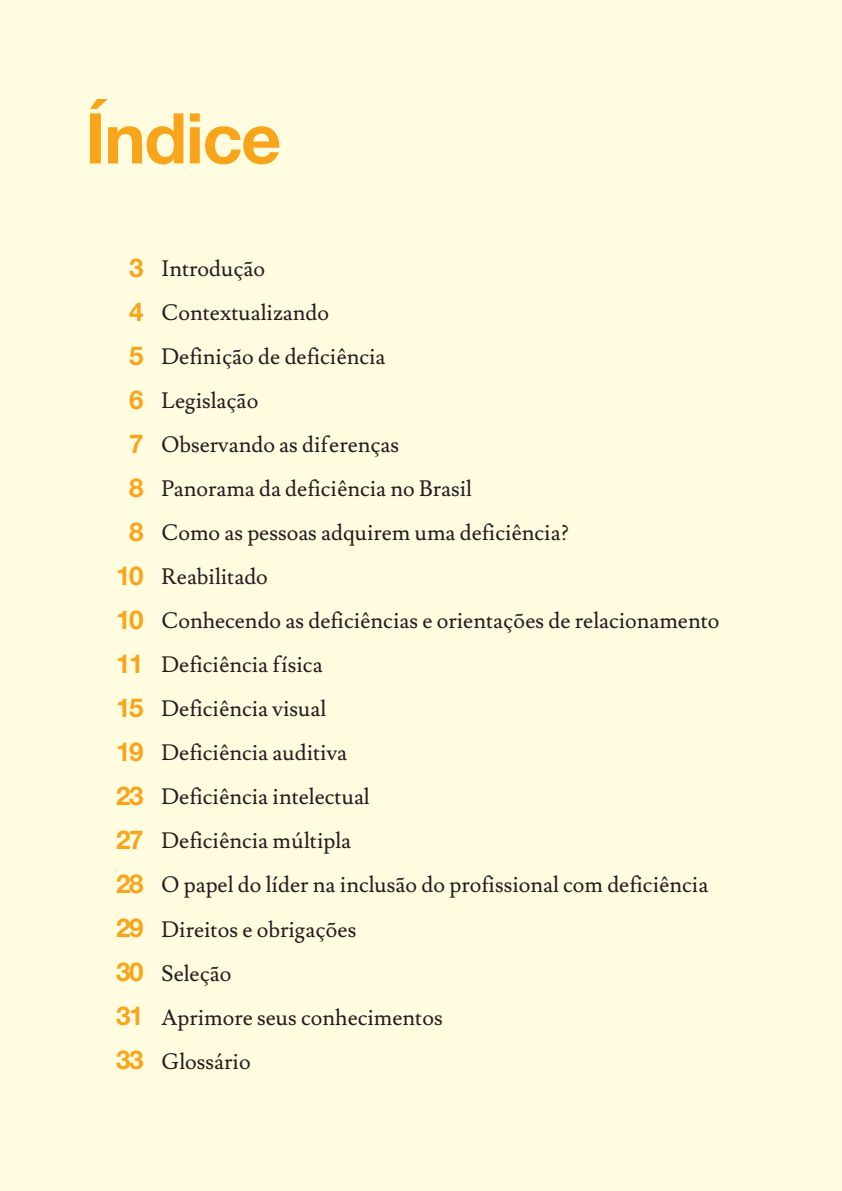
<style>
.page{position:relative;width:842px;height:1191px;background:#fffce0}
.page>*{position:absolute;margin:0;border:0;box-sizing:border-box;transform-origin:0 0}
.t1{font:700 70px "Helvetica Neue LT Std";letter-spacing:-.02em;color:#f9a51b}
.t2{font:700 26px "Helvetica Neue LT Std";letter-spacing:-.06em;color:#f9a51b}
.t3{font:22px "Lusitana";color:#231f20}
</style>
<div class="page">
<p class="t1" style="left:85px;top:95px;width:198px">Índice</p>
<p class="t2" style="left:129px;top:251px;width:16px">3</p>
<p class="t2" style="left:129px;top:295px;width:16px">4</p>
<p class="t2" style="left:129px;top:339px;width:16px">5</p>
<p class="t2" style="left:129px;top:383px;width:16px">6</p>
<p class="t2" style="left:129px;top:427px;width:16px">7</p>
<p class="t2" style="left:129px;top:471px;width:16px">8</p>
<p class="t2" style="left:129px;top:515px;width:16px">8</p>
<p class="t2" style="left:116px;top:559px;width:29px">10</p>
<p class="t2" style="left:116px;top:603px;width:29px">10</p>
<p class="t2" style="left:116px;top:647px;width:29px">11</p>
<p class="t2" style="left:116px;top:691px;width:29px">15</p>
<p class="t2" style="left:116px;top:735px;width:29px">19</p>
<p class="t2" style="left:116px;top:779px;width:29px">23</p>
<p class="t2" style="left:116px;top:823px;width:29px">27</p>
<p class="t2" style="left:116px;top:867px;width:29px">28</p>
<p class="t2" style="left:116px;top:911px;width:29px">29</p>
<p class="t2" style="left:116px;top:955px;width:29px">30</p>
<p class="t2" style="left:116px;top:999px;width:29px">31</p>
<p class="t2" style="left:116px;top:1043px;width:29px">33</p>
<p class="t3" style="left:162px;top:256px;width:105px">Introdução</p>
<p class="t3" style="left:162px;top:300px;width:169px">Contextualizando</p>
<p class="t3" style="left:162px;top:344px;width:225px">Definição de deficiência</p>
<p class="t3" style="left:162px;top:388px;width:98px">Legislação</p>
<p class="t3" style="left:162px;top:432px;width:239px">Observando as diferenças</p>
<p class="t3" style="left:162px;top:476px;width:312px">Panorama da deficiência no Brasil</p>
<p class="t3" style="left:162px;top:520px;width:409px">Como as pessoas adquirem uma deficiência?</p>
<p class="t3" style="left:162px;top:564px;width:108px">Reabilitado</p>
<p class="t3" style="left:162px;top:608px;width:559px">Conhecendo as deficiências e orientações de relacionamento</p>
<p class="t3" style="left:162px;top:652px;width:162px">Deficiência física</p>
<p class="t3" style="left:162px;top:696px;width:166px">Deficiência visual</p>
<p class="t3" style="left:162px;top:740px;width:187px">Deficiência auditiva</p>
<p class="t3" style="left:162px;top:784px;width:210px">Deficiência intelectual</p>
<p class="t3" style="left:162px;top:828px;width:191px">Deficiência múltipla</p>
<p class="t3" style="left:162px;top:872px;width:548px">O papel do líder na inclusão do profissional com deficiência</p>
<p class="t3" style="left:162px;top:916px;width:196px">Direitos e obrigações</p>
<p class="t3" style="left:162px;top:960px;width:71px">Seleção</p>
<p class="t3" style="left:162px;top:1004px;width:283px">Aprimore seus conhecimentos</p>
<p class="t3" style="left:162px;top:1048px;width:91px">Glossário</p>
</div>
